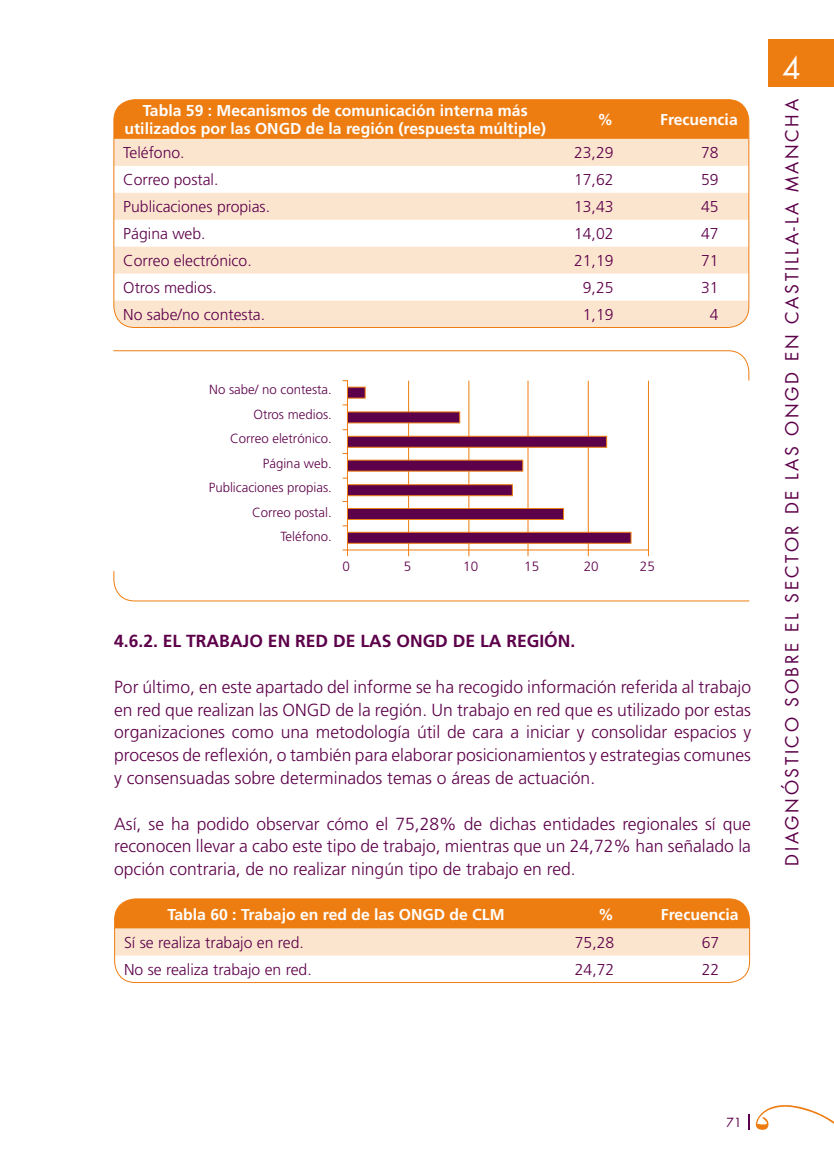
<style>
.page{position:relative;width:834px;height:1176px;background:#fff}
.page>*{position:absolute;margin:0;border:0;box-sizing:border-box;transform-origin:0 0}
.t1{font:29.75px "Futura";color:#fff}
.t2{font:300 17.5px/22.8px "Frutiger";color:#5d004a;text-align:justify}
.t3{font:17.5px "Futura";letter-spacing:.15em;color:#5d004a}
.t4{font:700 17.5px "Frutiger";color:#5d004a}
.t5{font:300 15.75px "Frutiger";color:#5d004a}
.t6{font:700 15.75px/17.5px "Frutiger";color:#fff;text-align:center}
.t7{font:300 13.47px "Frutiger";color:#5d004a}
.t8{font:300 13.12px/24.5px "Frutiger";color:#5d004a;text-align:right}
.t9{font:12.25px "Futura";color:#5d004a}
</style>
<div class="page">
<svg style="left:748px;top:1105px;width:85px;height:25px"></svg>
<div style="left:768px;top:40px;width:65px;height:47px;background:#ee7d11"></div>
<div style="left:115px;top:100px;width:633px;height:39px;background:#ee7d11"></div>
<svg style="left:115px;top:139px;width:633px;height:188px;fill:#fce5cf"></svg>
<div style="left:113px;top:99px;width:636px;height:229px;border:1px solid #ee7d11;border-radius:21px"></div>
<svg style="left:115px;top:899px;width:634px;height:56px;background:#f4af6d"></svg>
<div style="left:114px;top:898px;width:635px;height:85px;border:1px solid #ee7d11;border-radius:21px"></div>
<svg style="left:113px;top:571px;width:637px;height:31px"></svg>
<hr style="left:342px;top:549px;width:307px;height:1px;background:#ee7d11">
<hr style="left:347px;top:380px;width:1px;height:176px;background:#ee7d11">
<hr style="left:408px;top:381px;width:1px;height:175px;background:#ee7d11">
<hr style="left:468px;top:381px;width:1px;height:175px;background:#ee7d11">
<hr style="left:527px;top:381px;width:1px;height:175px;background:#ee7d11">
<hr style="left:587px;top:381px;width:1px;height:175px;background:#ee7d11">
<hr style="left:648px;top:381px;width:1px;height:175px;background:#ee7d11">
<svg style="left:113px;top:350px;width:636px;height:31px"></svg>
<div style="left:347px;top:387px;width:18px;height:11px;background:#5d004a;border:1px solid #ee7d11"></div>
<div style="left:347px;top:411px;width:113px;height:12px;background:#5d004a;border:1px solid #ee7d11"></div>
<div style="left:347px;top:436px;width:260px;height:12px;background:#5d004a;border:1px solid #ee7d11"></div>
<div style="left:347px;top:460px;width:176px;height:11px;background:#5d004a;border:1px solid #ee7d11"></div>
<div style="left:347px;top:484px;width:165px;height:12px;background:#5d004a;border:1px solid #ee7d11"></div>
<div style="left:347px;top:508px;width:217px;height:12px;background:#5d004a;border:1px solid #ee7d11"></div>
<div style="left:347px;top:532px;width:284px;height:12px;background:#5d004a;border:1px solid #ee7d11"></div>
<p class="t6" style="left:124px;top:102px;width:423px">Tabla 59 : Mecanismos de comunicación interna más utilizados por las ONG D de la región (respuesta múltiple)</p>
<p class="t6" style="left:597px;top:111px;width:17px">%</p>
<p class="t6" style="left:660px;top:111px;width:79px">Frecuencia</p>
<p class="t5" style="left:123px;top:144px;width:63px">Teléfono.</p>
<p class="t5" style="left:574px;top:144px;width:41px">23,29</p>
<p class="t5" style="left:701px;top:144px;width:19px">78</p>
<p class="t5" style="left:123px;top:171px;width:97px">Correo postal.</p>
<p class="t5" style="left:574px;top:171px;width:41px">17,62</p>
<p class="t5" style="left:701px;top:171px;width:19px">59</p>
<p class="t5" style="left:123px;top:198px;width:148px">Publicaciones propias.</p>
<p class="t5" style="left:574px;top:198px;width:41px">13,43</p>
<p class="t5" style="left:701px;top:198px;width:19px">45</p>
<p class="t5" style="left:123px;top:225px;width:84px">Página web.</p>
<p class="t5" style="left:574px;top:225px;width:41px">14,02</p>
<p class="t5" style="left:701px;top:225px;width:19px">47</p>
<p class="t5" style="left:123px;top:252px;width:130px">Correo electrónico.</p>
<p class="t5" style="left:574px;top:252px;width:41px">21,19</p>
<p class="t5" style="left:701px;top:252px;width:19px">71</p>
<p class="t5" style="left:123px;top:279px;width:95px">Otros medios.</p>
<p class="t5" style="left:582px;top:279px;width:32px">9,25</p>
<p class="t5" style="left:701px;top:279px;width:19px">31</p>
<p class="t5" style="left:123px;top:305px;width:143px">No sabe/no contesta.</p>
<p class="t5" style="left:582px;top:305px;width:32px">1,19</p>
<p class="t5" style="left:709px;top:305px;width:10px">4</p>
<p class="t8" style="left:209px;top:378px;width:125px">No sabe/ no contesta.<br>Otros medios.<br>Correo eletrónico.<br>Página web.<br>Publicaciones propias.<br>Correo postal.<br>Teléfono.</p>
<p class="t7" style="left:342px;top:559px;width:9px">0</p>
<p class="t7" style="left:403px;top:559px;width:9px">5</p>
<p class="t7" style="left:463px;top:559px;width:16px">10</p>
<p class="t7" style="left:524px;top:559px;width:16px">15</p>
<p class="t7" style="left:583px;top:559px;width:16px">20</p>
<p class="t7" style="left:639px;top:559px;width:16px">25</p>
<p class="t4" style="left:114px;top:631px;width:462px">4.6.2. EL TRABAJO EN RED DE LAS ONG D DE LA REGIÓN.</p>
<p class="t2" style="left:114px;top:675px;width:638px">Por último, en este apartado del informe se ha recogido información referida al trabajo en red que realizan las ONGD de la región. Un trabajo en red que es utilizado por estas organizaciones como una metodología útil de cara a iniciar y consolidar espacios y procesos de reflexión, o también para elaborar posicionamientos y estrategias comunes y consensuadas sobre determinados temas o áreas de actuación.</p>
<p class="t2" style="left:114px;top:812px;width:638px">Así, se ha podido observar cómo el 75,28% de dichas entidades regionales sí que reconocen llevar a cabo este tipo de trabajo, mientras que un 24,72% han señalado la opción contraria, de no realizar ningún tipo de trabajo en red.</p>
<p class="t6" style="left:167px;top:905px;width:339px">Tabla 60 : Trabajo en red de las ONG D de CLM</p>
<p class="t6" style="left:598px;top:905px;width:17px">%</p>
<p class="t6" style="left:660px;top:905px;width:79px">Frecuencia</p>
<p class="t5" style="left:124px;top:933px;width:181px">Sí se realiza trabajo en red.</p>
<p class="t5" style="left:574px;top:933px;width:41px">75,28</p>
<p class="t5" style="left:701px;top:933px;width:19px">67</p>
<p class="t5" style="left:124px;top:960px;width:189px">No se realiza trabajo en red.</p>
<p class="t5" style="left:574px;top:960px;width:41px">24,72</p>
<p class="t5" style="left:701px;top:960px;width:19px">22</p>
<h1 class="t1" style="left:782px;top:49px;width:20px">4</h1>
<p class="t3" style="left:780px;top:866px;width:766px;rotate:-90deg">Diagnóstico sobre el sector de las Ongd en Castilla-La Mancha</p>
<p class="t9" style="left:726px;top:1114px;width:17px">71</p>
</div>
